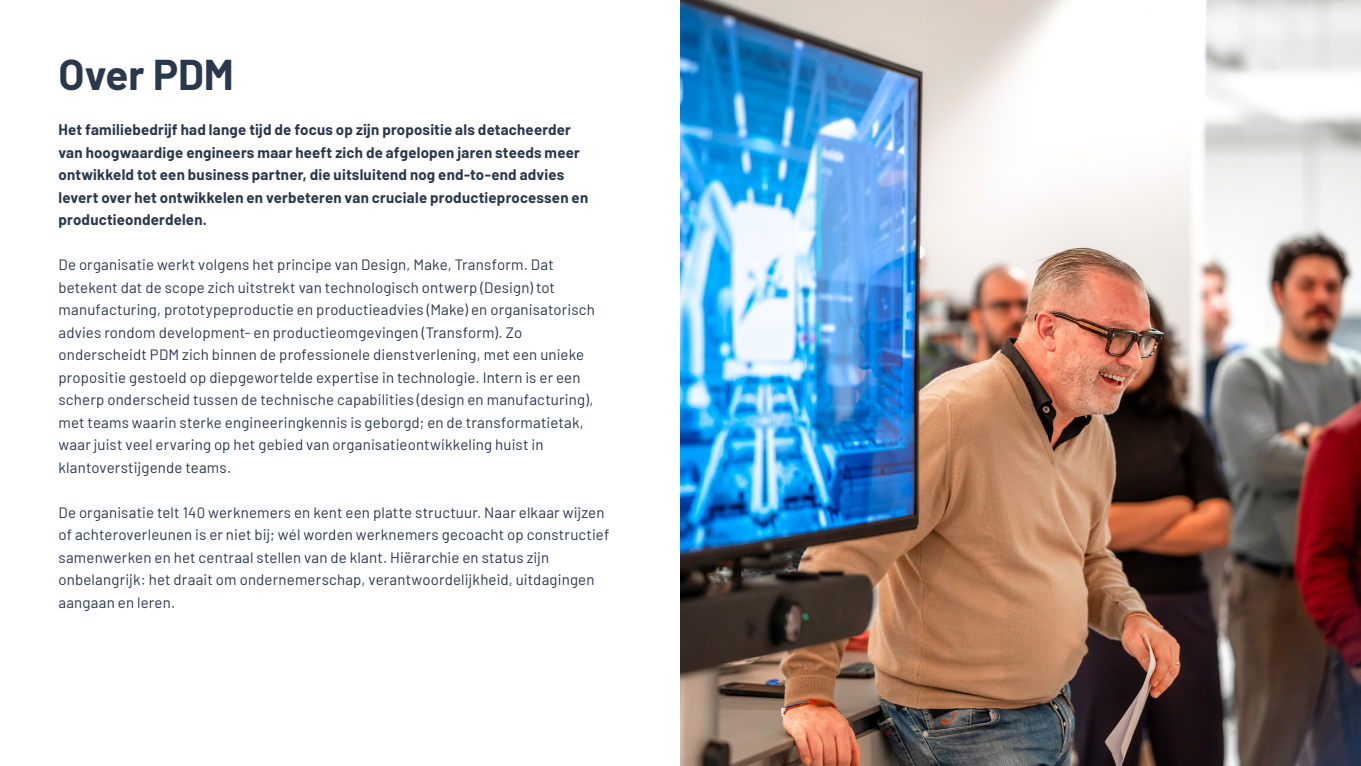
<style>
.page{position:relative;width:1361px;height:766px;background:#fff}
.page>*{position:absolute;margin:0;border:0;box-sizing:border-box;transform-origin:0 0}
.t1{font:700 42px "Barlow";color:#2a384e}
.t2{font:15px/22.5px "Barlow";letter-spacing:.01em;color:#2a384e}
.t3{font:700 15px/22.5px "Barlow";letter-spacing:.015em;color:#2a384e}
</style>
<div class="page">
<img style="left:680px;top:0;width:681px;height:765px">
<p class="t1" style="left:58px;top:44px;width:177px">Over PDM</p>
<p class="t3" style="left:58px;top:117px;width:531px">Het familiebedrijf had lange tijd de focus op zijn propositie als detacheerder van hoogwaardige engineers maar heeft zich de afgelopen jaren steeds meer ontwikkeld tot een business partner, die uitsluitend nog end-to-end advies levert over het ontwikkelen en verbeteren van cruciale productieprocessen en productieonderdelen.</p>
<p class="t2" style="left:58px;top:252px;width:538px">De organisatie werkt volgens het principe van Design, Make, Transform. Dat betekent dat de scope zich uitstrekt van technologisch ontwerp (Design) tot manufacturing, prototypeproductie en productieadvies (Make) en organisatorisch advies rondom development- en productieomgevingen (Transform). Zo onderscheidt PDM zich binnen de professionele dienstverlening, met een unieke propositie gestoeld op diepgewortelde expertise in technologie. Intern is er een scherp onderscheid tussen de technische capabilities (design en manufacturing), met teams waarin sterke engineeringkennis is geborgd; en de transformatietak, waar juist veel ervaring op het gebied van organisatieontwikkeling huist in klantoverstijgende teams.</p>
<p class="t2" style="left:58px;top:500px;width:552px">De organisatie telt 140 werknemers en kent een platte structuur. Naar elkaar wijzen of achteroverleunen is er niet bij; wél worden werknemers gecoacht op constructief samenwerken en het centraal stellen van de klant. Hiërarchie en status zijn onbelangrijk: het draait om ondernemerschap, verantwoordelijkheid, uitdagingen aangaan en leren.</p>
</div>
